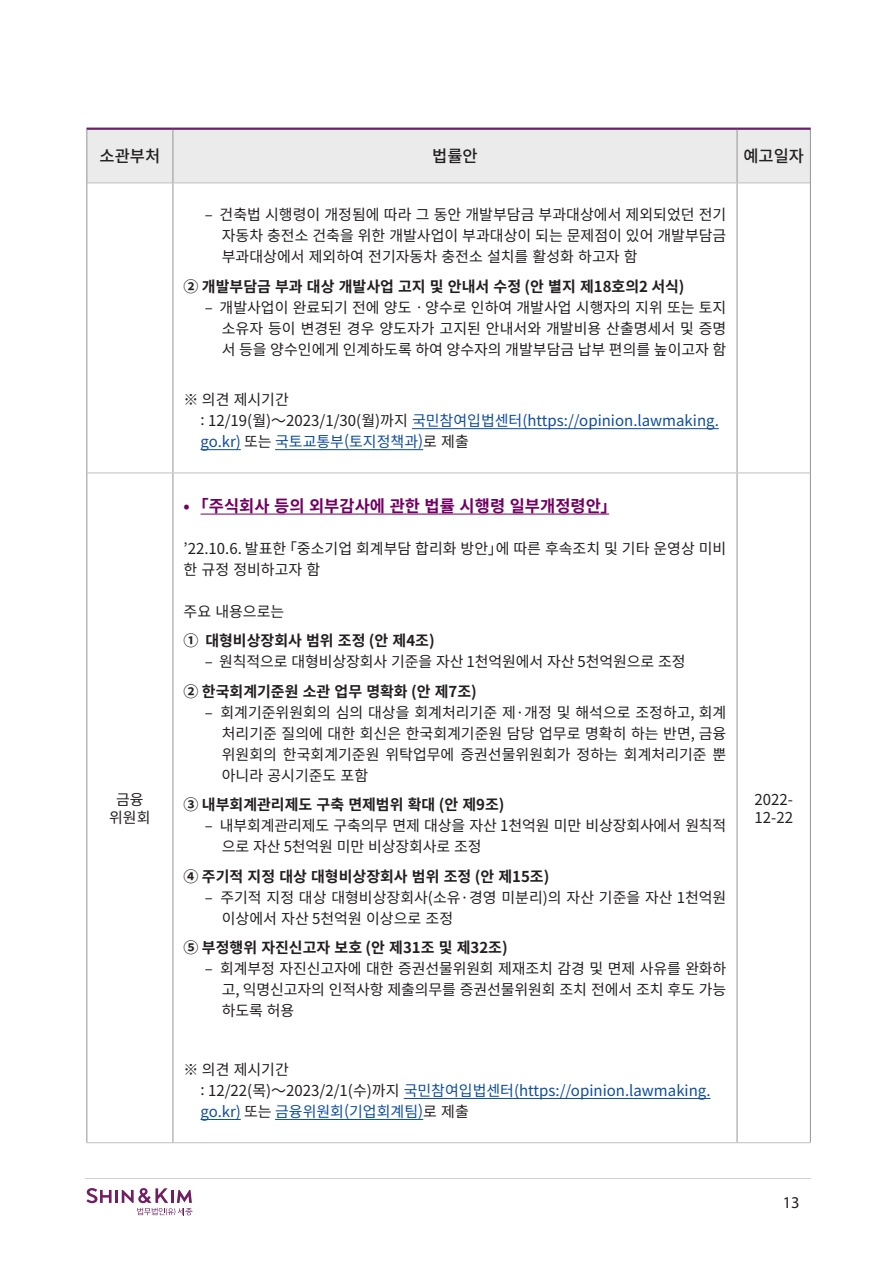
<style>
.page{position:relative;width:893px;height:1263px;background:#fff}
.page>*{position:absolute;margin:0;border:0;box-sizing:border-box;transform-origin:0 0}
.t1{font:700 16.5px "Noto Sans CJ Kkr";color:#720062}
.t2{font:500 16.5px "Noto Sans CJ Kkr";color:#231f20}
.t3{font:16.5px "Myriad Pro";color:#231f20}
.t4{font:15px/21px "Noto Sans CJ Kkr";color:#231f20;text-align:justify}
.t5{font:15px/21px "Noto Sans CJ Kkr";color:#0e4d9d}
.t6{font:700 15px "Noto Sans CJ Kkr";color:#231f20}
.t7{font:15px "Noto Sans CJ Kkr";color:#222}
.s1{color:#231f20}
</style>
<div class="page">
<svg style="left:86px;top:1188px;width:107px;height:27px"></svg>
<hr style="left:85px;top:1178px;width:726px;height:1px;background:#d2d2d2">
<div style="left:87px;top:130px;width:723px;height:53px;background:#ebebec"></div>
<hr style="left:86px;top:128px;width:87px;height:2px;background:#6a2068">
<hr style="left:173px;top:128px;width:564px;height:2px;background:#6a2068">
<hr style="left:737px;top:128px;width:74px;height:2px;background:#6a2068">
<hr style="left:86px;top:130px;width:1px;height:53px;background:#939598">
<hr style="left:173px;top:130px;width:1px;height:53px;background:#939598">
<hr style="left:737px;top:130px;width:1px;height:53px;background:#939598">
<hr style="left:810px;top:130px;width:1px;height:53px;background:#939598">
<hr style="left:87px;top:183px;width:86px;height:1px;background:#bfbfbf">
<hr style="left:173px;top:183px;width:564px;height:1px;background:#bfbfbf">
<hr style="left:737px;top:183px;width:73px;height:1px;background:#bfbfbf">
<hr style="left:86px;top:183px;width:1px;height:290px;background:#939598">
<hr style="left:173px;top:183px;width:1px;height:289px;background:#939598">
<hr style="left:737px;top:183px;width:1px;height:289px;background:#939598">
<hr style="left:810px;top:183px;width:1px;height:290px;background:#939598">
<hr style="left:86px;top:473px;width:1px;height:669px;background:#939598">
<hr style="left:173px;top:473px;width:1px;height:669px;background:#939598">
<hr style="left:737px;top:473px;width:1px;height:669px;background:#939598">
<hr style="left:810px;top:473px;width:1px;height:669px;background:#939598">
<hr style="left:87px;top:472px;width:86px;height:1px;background:#bfbfbf">
<hr style="left:173px;top:472px;width:564px;height:1px;background:#bfbfbf">
<hr style="left:737px;top:472px;width:73px;height:1px;background:#bfbfbf">
<hr style="left:86px;top:1142px;width:87px;height:1px;background:#bfbfbf">
<hr style="left:173px;top:1142px;width:564px;height:1px;background:#bfbfbf">
<hr style="left:737px;top:1142px;width:74px;height:1px;background:#bfbfbf">
<hr style="left:412px;top:428px;width:307px;height:1px;background:#0e4d9d">
<hr style="left:201px;top:449px;width:40px;height:1px;background:#0e4d9d">
<hr style="left:275px;top:449px;width:148px;height:1px;background:#0e4d9d">
<hr style="left:201px;top:514px;width:408px;height:1px;background:#720062">
<hr style="left:404px;top:1098px;width:306px;height:1px;background:#0e4d9d">
<hr style="left:201px;top:1119px;width:40px;height:1px;background:#0e4d9d">
<hr style="left:275px;top:1119px;width:148px;height:1px;background:#0e4d9d">
<p class="t2" style="left:100px;top:147px;width:62px">소관부처</p>
<p class="t2" style="left:432px;top:147px;width:47px">법률안</p>
<p class="t2" style="left:743px;top:147px;width:62px">예고일자</p>
<p class="t4" style="left:116px;top:789px;width:29px">금융</p>
<p class="t4" style="left:109px;top:807px;width:43px">위원회</p>
<p class="t4" style="left:222px;top:205px;width:506px;text-indent:-17px">– 건축법 시행령이 개정됨에 따라 그 동안 개발부담금 부과대상에서 제외되었던 전기 자동차 충전소 건축을 위한 개발사업이 부과대상이 되는 문제점이 있어 개발부담금 부과대상에서 제외하여 전기자동차 충전소 설치를 활성화 하고자 함</p>
<p class="t6" style="left:184px;top:278px;width:503px">② 개발부담금 부과 대상 개발사업 고지 및 안내서 수정 (안 별지 제18호의2 서식)</p>
<p class="t4" style="left:222px;top:297px;width:506px;text-indent:-17px">– 개발사업이 완료되기 전에 양도ㆍ양수로 인하여 개발사업 시행자의 지위 또는 토지 소유자 등이 변경된 경우 양도자가 고지된 안내서와 개발비용 산출명세서 및 증명 서 등을 양수인에게 인계하도록 하여 양수자의 개발부담금 납부 편의를 높이고자 함</p>
<p class="t4" style="left:184px;top:390px;width:107px">※ 의견 제시기간</p>
<p class="t5" style="left:201px;top:411px;width:520px"><span class="s1">: 12/19(월)～2023/1/30(월)까지</span> 국민참여입법센터(https://opinion.lawmaking. go.kr) <span class="s1">또는</span> 국토교통부(토지정책과)<span class="s1">로 제출</span></p>
<p class="t1" style="left:184px;top:496px;width:435px">• ｢주식회사 등의 외부감사에 관한 법률 시행령 일부개정령안」</p>
<p class="t4" style="left:184px;top:538px;width:544px">’22.10.6. 발표한 「중소기업 회계부담 합리화 방안」에 따른 후속조치 및 기타 운영상 미비 한 규정 정비하고자 함</p>
<p class="t7" style="left:184px;top:603px;width:102px">주요 내용으로는</p>
<p class="t6" style="left:184px;top:632px;width:253px">① 대형비상장회사 범위 조정 (안 제4조)</p>
<p class="t4" style="left:205px;top:651px;width:482px">– 원칙적으로 대형비상장회사 기준을 자산 1천억원에서 자산 5천억원으로 조정</p>
<p class="t6" style="left:184px;top:683px;width:295px">② 한국회계기준원 소관 업무 명확화 (안 제7조)</p>
<p class="t4" style="left:222px;top:702px;width:506px;text-indent:-17px">– 회계기준위원회의 심의 대상을 회계처리기준 제·개정 및 해석으로 조정하고, 회계 처리기준 질의에 대한 회신은 한국회계기준원 담당 업무로 명확히 하는 반면, 금융 위원회의 한국회계기준원 위탁업무에 증권선물위원회가 정하는 회계처리기준 뿐 아니라 공시기준도 포함</p>
<p class="t6" style="left:184px;top:796px;width:322px">③ 내부회계관리제도 구축 면제범위 확대 (안 제9조)</p>
<p class="t4" style="left:222px;top:815px;width:506px;text-indent:-17px">– 내부회계관리제도 구축의무 면제 대상을 자산 1천억원 미만 비상장회사에서 원칙적 으로 자산 5천억원 미만 비상장회사로 조정</p>
<p class="t6" style="left:184px;top:868px;width:367px">④ 주기적 지정 대상 대형비상장회사 범위 조정 (안 제15조)</p>
<p class="t4" style="left:222px;top:887px;width:506px;text-indent:-17px">– 주기적 지정 대상 대형비상장회사(소유·경영 미분리)의 자산 기준을 자산 1천억원 이상에서 자산 5천억원 이상으로 조정</p>
<p class="t6" style="left:184px;top:939px;width:326px">⑤ 부정행위 자진신고자 보호 (안 제31조 및 제32조)</p>
<p class="t4" style="left:222px;top:958px;width:506px;text-indent:-17px">– 회계부정 자진신고자에 대한 증권선물위원회 제재조치 감경 및 면제 사유를 완화하 고, 익명신고자의 인적사항 제출의무를 증권선물위원회 조치 전에서 조치 후도 가능 하도록 허용</p>
<p class="t4" style="left:184px;top:1059px;width:107px">※ 의견 제시기간</p>
<p class="t5" style="left:201px;top:1080px;width:511px"><span class="s1">: 12/22(목)～2023/2/1(수)까지</span> 국민참여입법센터(https://opinion.lawmaking. go.kr) <span class="s1">또는</span> 금융위원회(기업회계팀)<span class="s1">로 제출</span></p>
<p class="t4" style="left:754px;top:789px;width:40px">2022-</p>
<p class="t4" style="left:754px;top:807px;width:40px">12-22</p>
<p class="t3" style="left:783px;top:1192px;width:18px">13</p>
</div>
